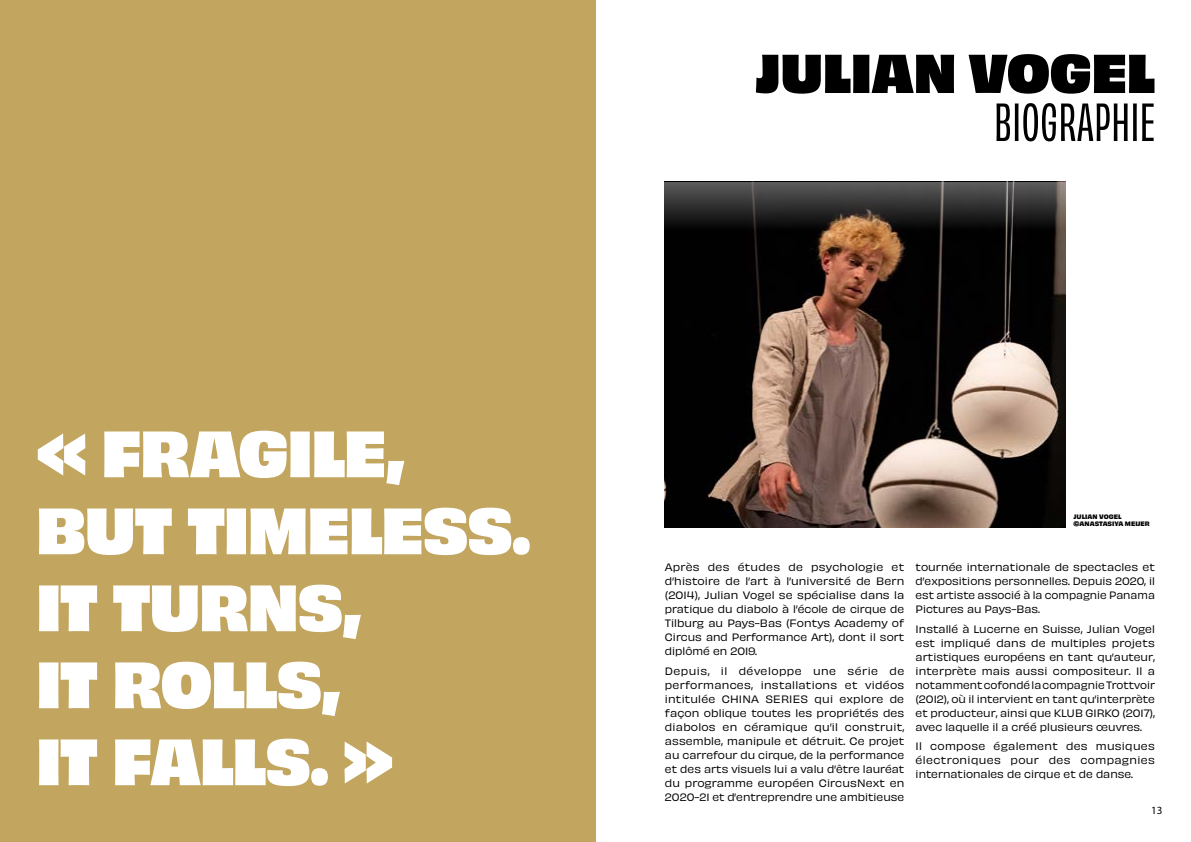
<style>
.page{position:relative;width:1191px;height:842px;background:#fff}
.page>*{position:absolute;margin:0;border:0;box-sizing:border-box;transform-origin:0 0}
.t1{font:61px/77px "Obviously Blck";letter-spacing:-.015em;color:#fff}
.t2{font:51px "Obviously Blck";color:#000}
.t3{font:500 condensed 50px "Obviously";letter-spacing:.03em;color:#000}
.t4{font:11px "Myriad Pro";color:#000}
.t5{font:10px/14px "Obviously";color:#000;text-align:justify}
.t6{font:700 6px/7px "Obviously";color:#000}
</style>
<div class="page">
<img style="left:665px;top:181px;width:400px;height:346px">
<svg style="left:664px;top:182px;width:402px;height:48px;background:#393735"></svg>
<div style="left:0;top:0;width:595px;height:842px;background:#c2a55f"></div>
<h1 class="t1" style="left:36px;top:409px;width:495px">« FRAGILE,<br>BUT TIMELESS.<br>IT TURNS,<br>IT ROLLS,<br>IT FALLS. »</h1>
<h2 class="t2" style="left:755px;top:33px;width:401px">JULIAN VOGEL</h2>
<h3 class="t3" style="left:994px;top:88px;width:162px">BIOGRAPHIE</h3>
<p class="t6" style="left:1073px;top:512px;width:78px">JULIAN VOGEL ©ANASTASIYA MEIJER</p>
<p class="t5" style="left:665px;top:559px;width:241px">Après des études de psychologie et d’histoire de l’art à l’université́ de Bern (2014), Julian Vogel se spécialise dans la pratique du diabolo à l’école de cirque de Tilburg au Pays-Bas (Fontys Academy of Circus and Performance Art), dont il sort diplômé en 2019.</p>
<p class="t5" style="left:665px;top:663px;width:241px">Depuis, il développe une série de performances, installations et vidéos intitulée CHINA SERIES qui explore de façon oblique toutes les propriétés des diabolos en céramique qu’il construit, assemble, manipule et détruit. Ce projet au carrefour du cirque, de la performance et des arts visuels lui a valu d’être lauréat du programme européen CircusNext en 2020-21 et d’entreprendre une ambitieuse</p>
<p class="t5" style="left:915px;top:559px;width:241px">tournée internationale de spectacles et d’expositions personnelles. Depuis 2020, il est artiste associé à la compagnie Panama Pictures au Pays-Bas.</p>
<p class="t5" style="left:915px;top:621px;width:241px">Installé à Lucerne en Suisse, Julian Vogel est impliqué dans de multiples projets artistiques européens en tant qu’auteur, interprète mais aussi compositeur. Il a notamment cofondé la compagnie Trottvoir (2012), où il intervient en tant qu’interprète et producteur, ainsi que KLUB GIRKO (2017), avec laquelle il a créé́ plusieurs œuvres.</p>
<p class="t5" style="left:915px;top:739px;width:241px">Il compose également des musiques électroniques pour des compagnies internationales de cirque et de danse.</p>
<p class="t4" style="left:1151px;top:804px;width:13px">13</p>
</div>
